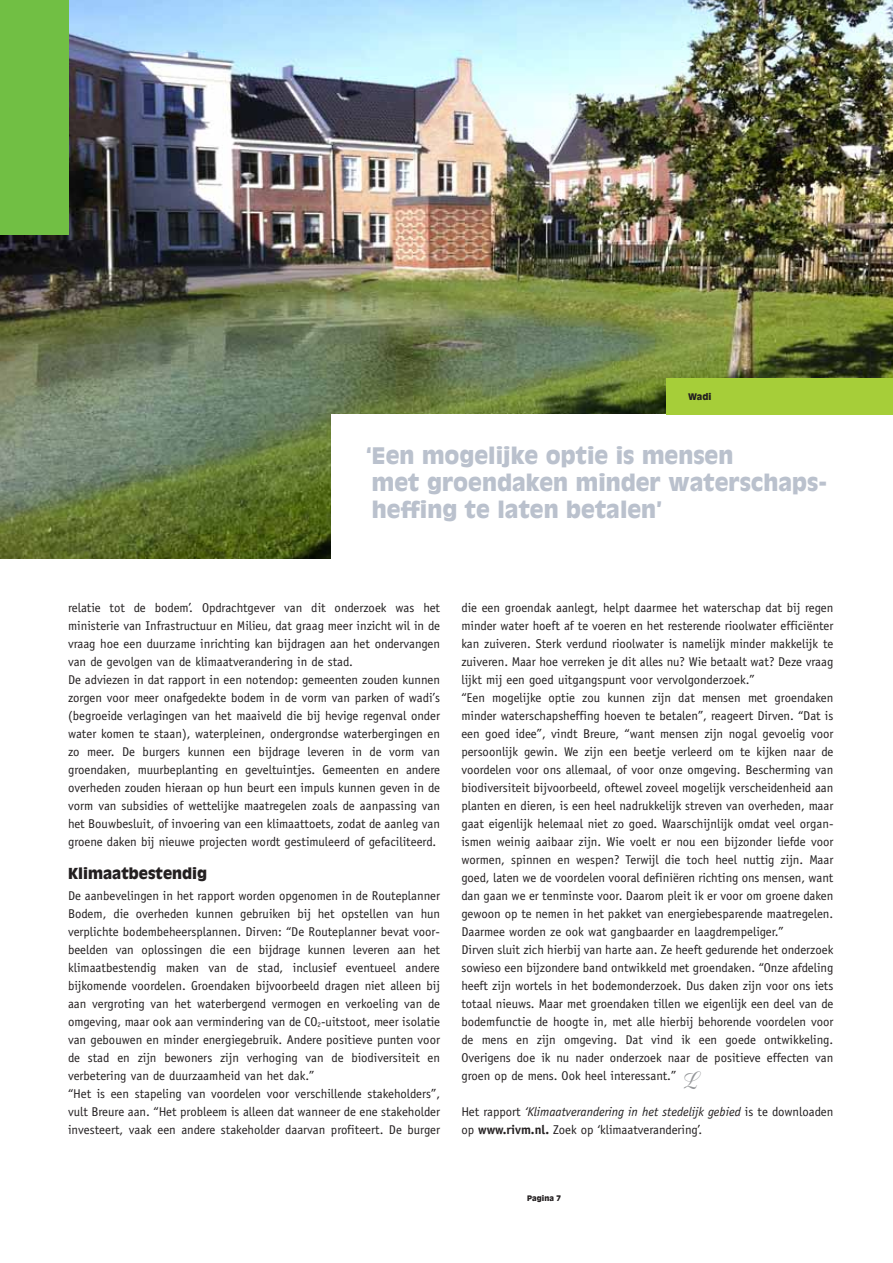
<style>
.page{position:relative;width:893px;height:1263px;background:#fff}
.page>*{position:absolute;margin:0;border:0;box-sizing:border-box;transform-origin:0 0}
.t1{font:900 22.5px/27px "Antique Olive";color:#bac1cd}
.t2{font:900 15px "Antique Olive";color:#231f20}
.t3{font:12.75px/18px "Officina Sans";color:#231f20}
.t4{font:900 9px "Antique Olive";color:#231f20}
.t5{font:900 7.5px "Antique Olive";color:#231f20}
.s1{font-family:"Poppl Exquisit";font-size:20.25px;color:#939598}
.s2{font-style:italic}
.s3{font-weight:700}
</style>
<div class="page">
<img style="left:0;top:0;width:893px;height:558px">
<div style="left:332px;top:414px;width:561px;height:162px;background:#fff"></div>
<div style="left:0;top:0;width:68px;height:234px;background:#71bf44"></div>
<div style="left:667px;top:378px;width:226px;height:36px;background:#a6ce39"></div>
<p class="t4" style="left:688px;top:391px;width:25px">Wadi</p>
<h1 class="t1" style="left:366px;top:441px;width:463px">‘Een mogelijke optie is mensen<br>met groendaken minder waterschaps&shy;heffing te laten betalen’</h1>
<p class="t3" style="left:68px;top:599px;width:374px">relatie tot de bodem’. Opdrachtgever van dit onderzoek was het ministerie van Infrastructuur en Milieu, dat graag meer inzicht wil in de vraag hoe een duurzame inrichting kan bijdragen aan het ondervangen van de gevolgen van de klimaatverandering in de stad.<br>De adviezen in dat rapport in een notendop: gemeenten zouden kunnen zorgen voor meer onafgedekte bodem in de vorm van parken of wadi’s (begroeide verlagingen van het maaiveld die bij hevige regenval onder water komen te staan), waterpleinen, ondergrondse waterbergingen en zo meer. De burgers kunnen een bijdrage leveren in de vorm van groendaken, muurbeplanting en geveltuintjes. Gemeenten en andere overheden zouden hieraan op hun beurt een impuls kunnen geven in de vorm van subsidies of wettelijke maatregelen zoals de aanpassing van het Bouwbesluit, of invoering van een klimaattoets, zodat de aanleg van groene daken bij nieuwe projecten wordt gestimuleerd of gefaciliteerd.</p>
<p class="t2" style="left:68px;top:865px;width:141px">Klimaatbestendig</p>
<p class="t3" style="left:68px;top:887px;width:374px">De aanbevelingen in het rapport worden opgenomen in de Routeplanner Bodem, die overheden kunnen gebruiken bij het opstellen van hun verplichte bodembeheersplannen. Dirven: “De Routeplanner bevat voor&shy;beelden van oplossingen die een bijdrage kunnen leveren aan het klimaatbestendig maken van de stad, inclusief eventueel andere bijkomende voordelen. Groendaken bijvoorbeeld dragen niet alleen bij aan vergroting van het waterbergend vermogen en verkoeling van de omgeving, maar ook aan vermindering van de CO<sub>2</sub>-uitstoot, meer isolatie van gebouwen en minder energiegebruik. Andere positieve punten voor de stad en zijn bewoners zijn verhoging van de biodiversiteit en verbetering van de duurzaamheid van het dak.”<br>“Het is een stapeling van voordelen voor verschillende stakeholders”, vult Breure aan. “Het probleem is alleen dat wanneer de ene stakeholder investeert, vaak een andere stakeholder daarvan profiteert. De burger</p>
<p class="t3" style="left:461px;top:599px;width:374px">die een groendak aanlegt, helpt daarmee het waterschap dat bij regen minder water hoeft af te voeren en het resterende rioolwater efficiënter kan zuiveren. Sterk verdund rioolwater is namelijk minder makkelijk te zuiveren. Maar hoe verreken je dit alles nu? Wie betaalt wat? Deze vraag lijkt mij een goed uitgangspunt voor vervolgonderzoek.”<br>“Een mogelijke optie zou kunnen zijn dat mensen met groendaken minder waterschapsheffing hoeven te betalen”, reageert Dirven. “Dat is een goed idee”, vindt Breure, “want mensen zijn nogal gevoelig voor persoonlijk gewin. We zijn een beetje verleerd om te kijken naar de voordelen voor ons allemaal, of voor onze omgeving. Bescherming van biodiversiteit bijvoorbeeld, oftewel zoveel mogelijk verscheidenheid aan planten en dieren, is een heel nadrukkelijk streven van overheden, maar gaat eigenlijk helemaal niet zo goed. Waarschijnlijk omdat veel organ&shy;ismen weinig aaibaar zijn. Wie voelt er nou een bijzonder liefde voor wormen, spinnen en wespen? Terwijl die toch heel nuttig zijn. Maar goed, laten we de voordelen vooral definiëren richting ons mensen, want dan gaan we er tenminste voor. Daarom pleit ik er voor om groene daken gewoon op te nemen in het pakket van energiebesparende maatregelen.<br>Daarmee worden ze ook wat gangbaarder en laagdrempeliger.”<br>Dirven sluit zich hierbij van harte aan. Ze heeft gedurende het onderzoek sowieso een bijzondere band ontwikkeld met groendaken. “Onze afdeling heeft zijn wortels in het bodemonderzoek. Dus daken zijn voor ons iets totaal nieuws. Maar met groendaken tillen we eigenlijk een deel van de bodemfunctie de hoogte in, met alle hierbij behorende voordelen voor de mens en zijn omgeving. Dat vind ik een goede ontwikkeling.<br>Overigens doe ik nu nader onderzoek naar de positieve effecten van groen op de mens. Ook heel interessant.” <span class="s1">L</span></p>
<p class="t3" style="left:461px;top:1103px;width:374px">Het rapport <span class="s2">‘Klimaatverandering in het stedelijk gebied</span> is te downloaden op <span class="s3">www.rivm.nl.</span> Zoek op ‘klimaatverandering’.</p>
<p class="t5" style="left:527px;top:1194px;width:35px">Pagina 7</p>
</div>
